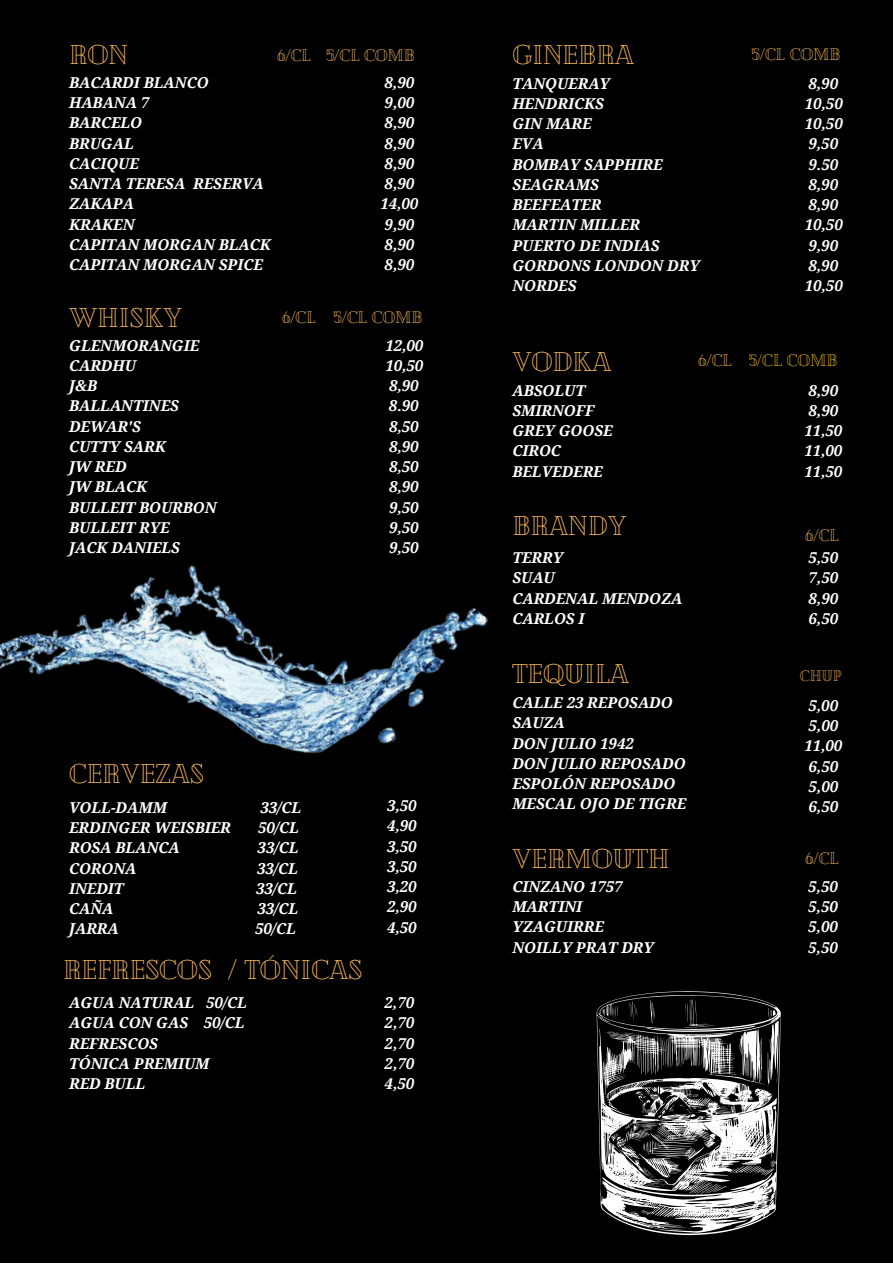
<style>
.page{position:relative;width:893px;height:1264px;background:#fff}
.page>*{position:absolute;margin:0;border:0;box-sizing:border-box;transform-origin:0 0}
.t1{font:27px "Cheque";color:#ffbd59}
.t2{font:16.5px "Cheque";color:#ffbd59}
.t3{font:16.5px "Cheque";color:#fcc40f}
.t4{font:italic 700 15px/20.2px "Droid Serif";color:#fff}
.t5{font:15px "Cheque";color:#ffbd59}
.s1{color:#ffbd59}
</style>
<div class="page">
<div style="left:0;top:0;width:892px;height:1262px;background:#000"></div>
<svg style="left:596px;top:991px;width:185px;height:244px"></svg>
<img style="left:0;top:565px;width:489px;height:189px">
<h1 class="t1" style="left:69px;top:37px;width:60px">RON</h1>
<p class="t2" style="left:277px;top:44px;width:139px">6/CL 5/CL COMB</p>
<p class="t4" style="left:69px;top:73px;width:203px">BACARDI BLANCO<br>HABANA 7<br>BARCELO<br>BRUGAL<br>CACIQUE<br>SANTA TERESA RESERVA<br>ZAKAPA<br>KRAKEN<br>CAPITAN MORGAN BLACK<br>CAPITAN MORGAN SPICE</p>
<p class="t4" style="left:380px;top:73px;width:39px">8,90<br>9,00<br>8,90<br>8,90<br>8,90<br>8,90<br>14,00<br>9,90<br>8,90<br>8,90</p>
<h1 class="t1" style="left:69px;top:300px;width:114px">WHISKY</h1>
<p class="t4" style="left:69px;top:335px;width:149px">GLENMORANGIE<br>CARDHU<br>J&amp;B<br>BALLANTINES<br>DEWAR'S<br>CUTTY SARK<br>JW RED<br>JW BLACK<br>BULLEIT BOURBON<br>BULLEIT RYE<br>JACK DANIELS</p>
<p class="t2" style="left:282px;top:307px;width:142px">6/CL 5/CL COMB</p>
<p class="t4" style="left:385px;top:335px;width:39px">12,00<br>10,50<br>8,90<br>8.90<br>8,50<br>8,90<br>8,50<br>8,90<br>9,50<br>9,50<br>9,50</p>
<h1 class="t1" style="left:69px;top:755px;width:136px">CERVEZAS</h1>
<p class="t4" style="left:69px;top:797px;width:99px">VOLL-DAMM</p>
<p class="t4" style="left:260px;top:797px;width:42px">33/CL</p>
<p class="t4" style="left:69px;top:817px;width:163px">ERDINGER WEISBIER</p>
<p class="t4" style="left:258px;top:817px;width:42px">50/CL</p>
<p class="t4" style="left:69px;top:838px;width:112px">ROSA BLANCA</p>
<p class="t4" style="left:257px;top:838px;width:42px">33/CL</p>
<p class="t4" style="left:69px;top:858px;width:69px">CORONA</p>
<p class="t4" style="left:257px;top:858px;width:42px">33/CL</p>
<p class="t4" style="left:69px;top:878px;width:56px">INEDIT</p>
<p class="t4" style="left:256px;top:878px;width:42px">33/CL</p>
<p class="t4" style="left:69px;top:898px;width:46px">CAÑA</p>
<p class="t4" style="left:257px;top:898px;width:42px">33/CL</p>
<p class="t4" style="left:69px;top:919px;width:51px">JARRA</p>
<p class="t4" style="left:255px;top:919px;width:42px">50/CL</p>
<p class="t4" style="left:387px;top:795px;width:31px;text-align:justify">3,50<br>4,90<br>3,50<br>3,50<br>3,20<br>2,90<br>4,50</p>
<h1 class="t1" style="left:63px;top:951px;width:301px">REFRESCOS / TÓNICAS</h1>
<p class="t4" style="left:69px;top:992px;width:179px">AGUA NATURAL 50/CL<br>AGUA CON GAS 50/CL<br>REFRESCOS<br>TÓNICA PREMIUM<br>RED BULL</p>
<p class="t4" style="left:384px;top:992px;width:31px;text-align:justify">2,70<br>2,70<br>2,70<br>2,70<br>4,50</p>
<h1 class="t1" style="left:512px;top:37px;width:123px">GINEBRA</h1>
<p class="t2" style="left:751px;top:43px;width:90px">5/CL COMB</p>
<p class="t4" style="left:512px;top:73px;width:189px">TANQUERAY<br>HENDRICKS<br>GIN MARE<br>EVA<br>BOMBAY SAPPHIRE<br>SEAGRAMS<br>BEEFEATER<br>MARTIN MILLER<br>PUERTO DE INDIAS<br>GORDONS LONDON DRY<br>NORDES</p>
<p class="t4" style="left:804px;top:73px;width:39px">8,90<br>10,50<br>10,50<br>9,50<br>9.50<br>8,90<br>8,90<br>10,50<br>9,90<br>8,90<br>10,50</p>
<h1 class="t1" style="left:512px;top:344px;width:101px">VODKA</h1>
<p class="t3" style="left:698px;top:350px;width:141px"><span class="s1">6/CL</span> 5/CL COMB</p>
<p class="t4" style="left:512px;top:380px;width:102px">ABSOLUT<br>SMIRNOFF<br>GREY GOOSE<br>CIROC<br>BELVEDERE</p>
<p class="t4" style="left:804px;top:380px;width:39px">8,90<br>8,90<br>11,50<br>11,00<br>11,50</p>
<h1 class="t1" style="left:512px;top:508px;width:115px">BRANDY</h1>
<p class="t4" style="left:512px;top:548px;width:171px">TERRY<br>SUAU<br>CARDENAL MENDOZA<br>CARLOS I</p>
<h1 class="t1" style="left:512px;top:655px;width:118px">TEQUILA</h1>
<p class="t4" style="left:512px;top:692px;width:175px">CALLE 23 REPOSADO<br>SAUZA<br>DON JULIO 1942<br>DON JULIO REPOSADO<br>ESPOLÓN REPOSADO<br>MESCAL OJO DE TIGRE</p>
<p class="t2" style="left:805px;top:524px;width:35px">6/CL</p>
<p class="t4" style="left:808px;top:548px;width:31px;text-align:justify">5,50<br>7,50<br>8,90<br>6,50</p>
<p class="t5" style="left:799px;top:666px;width:43px">CHUP</p>
<p class="t4" style="left:804px;top:695px;width:39px">5,00<br>5,00<br>11,00<br>6,50<br>5,00<br>6,50</p>
<h1 class="t1" style="left:512px;top:841px;width:159px">VERMOUTH</h1>
<p class="t2" style="left:805px;top:847px;width:35px">6/CL</p>
<p class="t4" style="left:808px;top:876px;width:31px;text-align:justify">5,50<br>5,50<br>5,00<br>5,50</p>
<p class="t4" style="left:512px;top:876px;width:143px">CINZANO 1757<br>MARTINI<br>YZAGUIRRE<br>NOILLY PRAT DRY</p>
</div>
